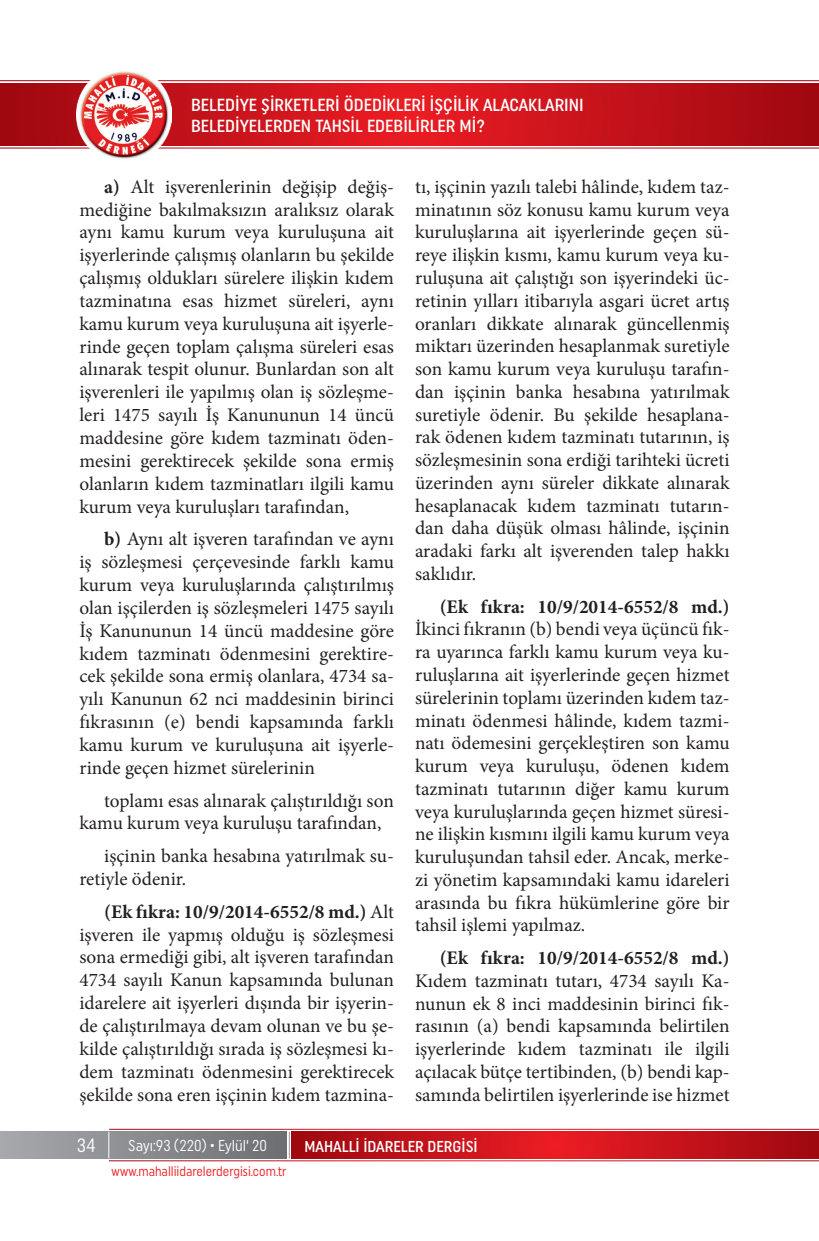
<style>
.page{position:relative;width:819px;height:1241px;background:#fff}
.page>*{position:absolute;margin:0;border:0;box-sizing:border-box;transform-origin:0 0}
.t1{font:19.25px/22.8px "Minion Pro";color:#231f20;text-align:justify}
.t2{font:700 19.25px "Minion Pro";color:#231f20}
.t3{font:19.25px "Uniform Condensed";color:#fff}
.t4{font:500 17.5px/21px "Uniform Condensed";color:#fff}
.t5{font:500 15.75px "Uniform Condensed";color:#fff}
.t6{font:15.75px "Uniform Condensed";color:#fff;scale:.95 1}
.t7{font:13.83px "Uniform Condensed";color:#ee1d23;scale:.92 1}
.s1{font-weight:700}
</style>
<div class="page">
<svg style="left:0;top:83px;width:819px;height:62px;background:#c6121a"></svg>
<img style="left:76px;top:71px;width:96px;height:88px">
<div style="left:0;top:1131px;width:287px;height:27px;background:linear-gradient(to right,#a7a9ac,#6d6f71)"></div>
<svg style="left:292px;top:1131px;width:527px;height:27px;background:#c41219"></svg>
<svg style="left:289px;top:1131px;width:1px;height:27px"></svg>
<svg style="left:108px;top:1131px;width:1px;height:27px"></svg>
<p class="t4" style="left:191px;top:94px;width:394px">BELEDİYE ŞİRKETLERİ ÖDEDİKLERİ İŞÇİLİK ALACAKLARINI<br>BELEDİYELERDEN TAHSİL EDEBİLİRLER Mİ?</p>
<p class="t1" style="left:79px;top:175px;width:316px;text-indent:25px"><span class="s1">a)</span> Alt işverenlerinin değişip değiş&shy;mediğine bakılmaksızın aralıksız olarak aynı kamu kurum veya kuruluşuna ait işyerlerinde çalışmış olanların bu şekilde çalışmış oldukları sürelere ilişkin kıdem tazminatına esas hizmet süreleri, aynı kamu kurum veya kuruluşuna ait işyerle&shy;rinde geçen toplam çalışma süreleri esas alınarak tespit olunur. Bunlardan son alt işverenleri ile yapılmış olan iş sözleşme&shy;leri 1475 sayılı İş Kanununun 14 üncü maddesine göre kıdem tazminatı öden&shy;mesini gerektirecek şekilde sona ermiş olanların kıdem tazminatları ilgili kamu kurum veya kuruluşları tarafından,</p>
<p class="t1" style="left:79px;top:528px;width:316px;text-indent:25px"><span class="s1">b)</span> Aynı alt işveren tarafından ve aynı iş sözleşmesi çerçevesinde farklı kamu kurum veya kuruluşlarında çalıştırılmış olan işçilerden iş sözleşmeleri 1475 sayılı İş Kanununun 14 üncü maddesine göre kıdem tazminatı ödenmesini gerektire&shy;cek şekilde sona ermiş olanlara, 4734 sa&shy;yılı Kanunun 62 nci maddesinin birinci fıkrasının (e) bendi kapsamında farklı kamu kurum ve kuruluşuna ait işyerle&shy;rinde geçen hizmet sürelerinin</p>
<p class="t1" style="left:79px;top:789px;width:316px;text-indent:25px">toplamı esas alınarak çalıştırıldığı son kamu kurum veya kuruluşu tarafından,</p>
<p class="t1" style="left:79px;top:844px;width:316px;text-indent:25px">işçinin banka hesabına yatırılmak su&shy;retiyle ödenir.</p>
<p class="t1" style="left:79px;top:900px;width:316px;text-indent:25px"><span class="s1">(Ek fıkra: 10/9/2014-6552/8 md.)</span> Alt işveren ile yapmış olduğu iş sözleşmesi sona ermediği gibi, alt işveren tarafından 4734 sayılı Kanun kapsamında bulunan idarelere ait işyerleri dışında bir işyerin&shy;de çalıştırılmaya devam olunan ve bu şe&shy;kilde çalıştırıldığı sırada iş sözleşmesi kı&shy;dem tazminatı ödenmesini gerektirecek şekilde sona eren işçinin kıdem tazmina-</p>
<p class="t1" style="left:415px;top:175px;width:316px">tı, işçinin yazılı talebi hâlinde, kıdem taz&shy;minatının söz konusu kamu kurum veya kuruluşlarına ait işyerlerinde geçen sü&shy;reye ilişkin kısmı, kamu kurum veya ku&shy;ruluşuna ait çalıştığı son işyerindeki üc&shy;retinin yılları itibarıyla asgari ücret artış oranları dikkate alınarak güncellenmiş miktarı üzerinden hesaplanmak suretiyle son kamu kurum veya kuruluşu tarafın&shy;dan işçinin banka hesabına yatırılmak suretiyle ödenir. Bu şekilde hesaplana&shy;rak ödenen kıdem tazminatı tutarının, iş sözleşmesinin sona erdiği tarihteki ücreti üzerinden aynı süreler dikkate alınarak hesaplanacak kıdem tazminatı tutarın&shy;dan daha düşük olması hâlinde, işçinin aradaki farkı alt işverenden talep hakkı saklıdır.</p>
<p class="t2" style="left:440px;top:593px;width:291px">(Ek fıkra: 10/9/2014-6552/8 md.)</p>
<p class="t1" style="left:415px;top:618px;width:316px">İkinci fıkranın (b) bendi veya üçüncü fık&shy;ra uyarınca farklı kamu kurum veya ku&shy;ruluşlarına ait işyerlerinde geçen hizmet sürelerinin toplamı üzerinden kıdem taz&shy;minatı ödenmesi hâlinde, kıdem tazmi&shy;natı ödemesini gerçekleştiren son kamu kurum veya kuruluşu, ödenen kıdem tazminatı tutarının diğer kamu kurum veya kuruluşlarında geçen hizmet süresi&shy;ne ilişkin kısmını ilgili kamu kurum veya kuruluşundan tahsil eder. Ancak, merke&shy;zi yönetim kapsamındaki kamu idareleri arasında bu fıkra hükümlerine göre bir tahsil işlemi yapılmaz.</p>
<p class="t2" style="left:440px;top:944px;width:291px">(Ek fıkra: 10/9/2014-6552/8 md.)</p>
<p class="t1" style="left:415px;top:969px;width:316px">Kıdem tazminatı tutarı, 4734 sayılı Ka&shy;nunun ek 8 inci maddesinin birinci fık&shy;rasının (a) bendi kapsamında belirtilen işyerlerinde kıdem tazminatı ile ilgili açılacak bütçe tertibinden, (b) bendi kap&shy;samında belirtilen işyerlerinde ise hizmet</p>
<p class="t3" style="left:77px;top:1133px;width:21px">34</p>
<p class="t6" style="left:128px;top:1136px;width:148px">Sayı:93 (220) • Eylül‘ 20</p>
<p class="t5" style="left:304px;top:1136px;width:175px">MAHALLİ İDARELER DERGİSİ</p>
<p class="t7" style="left:111px;top:1162px;width:192px">www.mahalliidarelerdergisi.com.tr</p>
</div>
